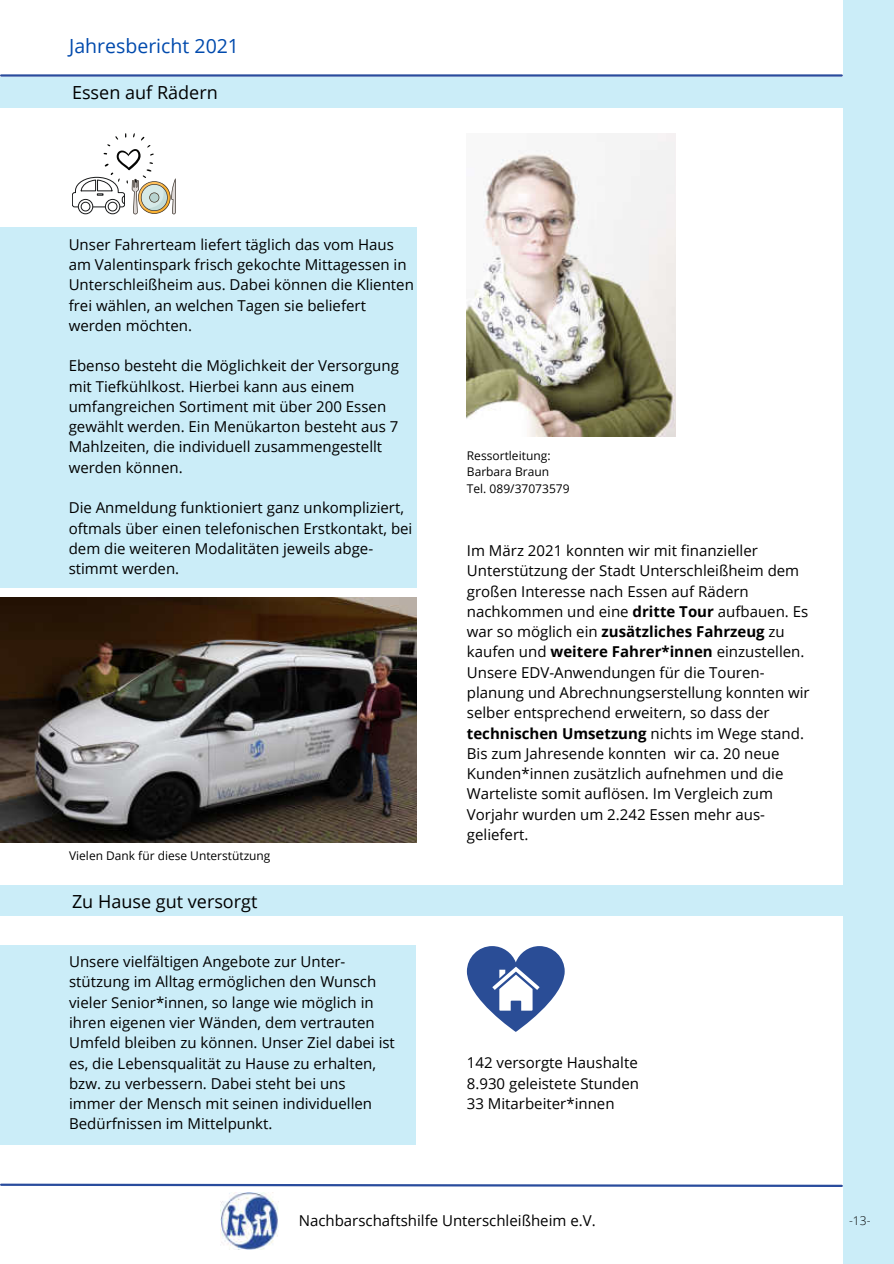
<style>
.page{position:relative;width:894px;height:1264px;background:#fff}
.page>*{position:absolute;margin:0;border:0;box-sizing:border-box;transform-origin:0 0}
.t1{font:19.5px "Open Sans";color:#004aad}
.t2{font:18px "Open Sans";color:#000}
.t3{font:15px/20.2px "Open Sans";color:#000}
.t4{font:12px/16px "Open Sans";color:#000}
.t5{font:300 12px "Open Sans";color:#000}
.s1{font-weight:700}
</style>
<div class="page">
<div style="left:842px;top:0;width:51px;height:1263px;background:#cbedf8"></div>
<hr style="left:1px;top:74px;width:840px;height:3px;background:#294c9d">
<img style="left:221px;top:1192px;width:57px;height:56px">
<div style="left:0;top:77px;width:842px;height:30px;background:#cbedf8"></div>
<img style="left:0;top:597px;width:417px;height:245px">
<img style="left:467px;top:133px;width:208px;height:303px">
<div style="left:0;top:885px;width:842px;height:30px;background:#cbedf8"></div>
<svg style="left:72px;top:133px;width:104px;height:81px"></svg>
<div style="left:0;top:227px;width:417px;height:360px;background:#cbedf8"></div>
<div style="left:0;top:945px;width:415px;height:199px;background:#cbedf8"></div>
<svg style="left:467px;top:946px;width:97px;height:85px"></svg>
<svg style="left:0;top:1182px;width:843px;height:6px"></svg>
<h1 class="t1" style="left:69px;top:33px;width:171px">Jahresbericht 2021</h1>
<p class="t2" style="left:72px;top:80px;width:147px">Essen auf Rädern</p>
<p class="t3" style="left:69px;top:234px;width:346px">Unser Fahrerteam liefert täglich das vom Haus am Valentinspark frisch gekochte Mittagessen in Unterschleißheim aus. Dabei können die Klienten frei wählen, an welchen Tagen sie beliefert werden möchten.</p>
<p class="t3" style="left:69px;top:355px;width:331px">Ebenso besteht die Möglichkeit der Versorgung mit Tiefkühlkost. Hierbei kann aus einem umfangreichen Sortiment mit über 200 Essen gewählt werden. Ein Menükarton besteht aus 7<br>Mahlzeiten, die individuell zusammengestellt werden können.</p>
<p class="t3" style="left:69px;top:497px;width:345px">Die Anmeldung funktioniert ganz unkompliziert, oftmals über einen telefonischen Erstkontakt, bei dem die weiteren Modalitäten jeweils abge&shy;stimmt werden.</p>
<p class="t4" style="left:69px;top:847px;width:203px">Vielen Dank für diese Unterstützung</p>
<p class="t2" style="left:72px;top:889px;width:187px">Zu Hause gut versorgt</p>
<p class="t3" style="left:69px;top:951px;width:327px">Unsere vielfältigen Angebote zur Unter&shy;stützung im Alltag ermöglichen den Wunsch vieler Senior*innen, so lange wie möglich in ihren eigenen vier Wänden, dem vertrauten Umfeld bleiben zu können. Unser Ziel dabei ist es, die Lebensqualität zu Hause zu erhalten, bzw. zu verbessern. Dabei steht bei uns immer der Mensch mit seinen individuellen Bedürfnissen im Mittelpunkt.</p>
<p class="t4" style="left:467px;top:448px;width:104px">Ressortleitung:<br>Barbara Braun<br>Tel. 089/37073579</p>
<p class="t3" style="left:467px;top:540px;width:344px">Im März 2021 konnten wir mit finanzieller Unterstützung der Stadt Unterschleißheim dem großen Interesse nach Essen auf Rädern nachkommen und eine <span class="s1">dritte Tour</span> aufbauen. Es war so möglich ein <span class="s1">zusätzliches Fahrzeug</span> zu kaufen und <span class="s1">weitere Fahrer*innen</span> einzustellen.<br>Unsere EDV-Anwendungen für die Touren&shy;planung und Abrechnungserstellung konnten wir selber entsprechend erweitern, so dass der <span class="s1">technischen Umsetzung</span> nichts im Wege stand.<br>Bis zum Jahresende konnten wir ca. 20 neue Kunden*innen zusätzlich aufnehmen und die Warteliste somit auflösen. Im Vergleich zum Vorjahr wurden um 2.242 Essen mehr aus&shy;geliefert.</p>
<p class="t3" style="left:467px;top:1052px;width:174px;text-align:justify">142 versorgte Haushalte 8.930 geleistete Stunden 33 Mitarbeiter*innen</p>
<p class="t3" style="left:298px;top:1210px;width:298px">Nachbarschaftshilfe Unterschleißheim e.V.</p>
<p class="t5" style="left:848px;top:1212px;width:23px">-13-</p>
</div>
